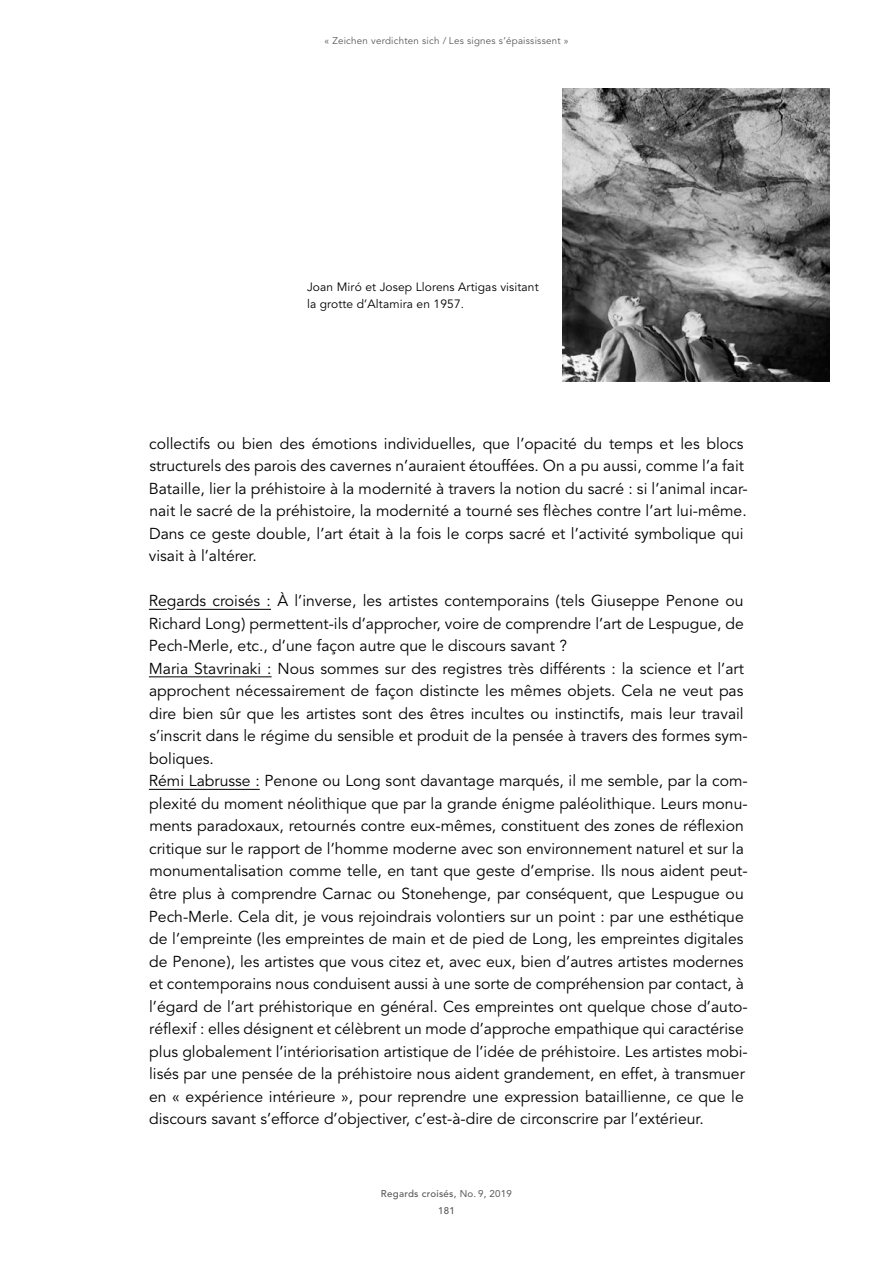
<style>
.page{position:relative;width:893px;height:1263px;background:#fff}
.page>*{position:absolute;margin:0;border:0;box-sizing:border-box;transform-origin:0 0}
.t1{font:15.75px/22.5px "Avenir LT";color:#000}
.t2{font:12px/16.8px "Avenir LT";letter-spacing:.01em;color:#000}
.t3{font:9.75px "Avenir LT";letter-spacing:.025em;color:#58585a}
.t4{font:500 9.75px "Avenir LT";letter-spacing:.025em;color:#58585a}
.s1{font-weight:400}
</style>
<div class="page">
<svg style="left:149px;top:609px;width:18px;height:1px"></svg>
<hr style="left:177px;top:609px;width:94px;height:1px;background:#000">
<hr style="left:149px;top:677px;width:123px;height:1px;background:#000">
<hr style="left:149px;top:789px;width:111px;height:1px;background:#000">
<img style="left:562px;top:89px;width:267px;height:292px">
<p class="t3" style="left:324px;top:35px;width:246px">« Zeichen verdichten sich / Les signes s’épaississent »</p>
<p class="t2" style="left:307px;top:279px;width:233px">Joan Miró et Josep Llorens Artigas visitant la grotte d’Altamira en 1957.</p>
<p class="t1" style="left:149px;top:433px;width:600px">collectifs ou bien des émotions individuelles, que l’opacité du temps et les blocs structurels des parois des cavernes n’auraient étouffées. On a pu aussi, comme l’a fait Bataille, lier la préhistoire à la modernité à travers la notion du sacré : si l’animal incar&shy;nait le sacré de la préhistoire, la modernité a tourné ses flèches contre l’art lui-même.<br>Dans ce geste double, l’art était à la fois le corps sacré et l’activité symbolique qui visait à l’altérer.</p>
<p class="t1" style="left:149px;top:590px;width:600px">Regards croisés : À l’inverse, les artistes contemporains (tels Giuseppe Penone ou Richard Long) permettent-ils d’approcher, voire de comprendre l’art de Lespugue, de Pech-Merle, etc., d’une façon autre que le discours savant ?<br>Maria Stavrinaki : Nous sommes sur des registres très différents : la science et l’art approchent nécessairement de façon distincte les mêmes objets. Cela ne veut pas dire bien sûr que les artistes sont des êtres incultes ou instinctifs, mais leur travail s’inscrit dans le régime du sensible et produit de la pensée à travers des formes sym&shy;boliques.<br>Rémi Labrusse : Penone ou Long sont davantage marqués, il me semble, par la com&shy;plexité du moment néolithique que par la grande énigme paléolithique. Leurs monu&shy;ments paradoxaux, retournés contre eux-mêmes, constituent des zones de réflexion critique sur le rapport de l’homme moderne avec son environnement naturel et sur la monumentalisation comme telle, en tant que geste d’emprise. Ils nous aident peut&shy;être plus à comprendre Carnac ou Stonehenge, par conséquent, que Lespugue ou Pech-Merle. Cela dit, je vous rejoindrais volontiers sur un point : par une esthétique de l’empreinte (les empreintes de main et de pied de Long, les empreintes digitales de Penone), les artistes que vous citez et, avec eux, bien d’autres artistes modernes et contemporains nous conduisent aussi à une sorte de compréhension par contact, à l’égard de l’art préhistorique en général. Ces empreintes ont quelque chose d’auto&shy;réflexif : elles désignent et célèbrent un mode d’approche empathique qui caractérise plus globalement l’intériorisation artistique de l’idée de préhistoire. Les artistes mobi&shy;lisés par une pensée de la préhistoire nous aident grandement, en effet, à transmuer en « expérience intérieure », pour reprendre une expression bataillienne, ce que le discours savant s’efforce d’objectiver, c’est-à-dire de circonscrire par l’extérieur.</p>
<p class="t4" style="left:381px;top:1188px;width:133px">Regards croisés, <span class="s1">No. 9, 2019</span></p>
<p class="t4" style="left:438px;top:1205px;width:18px">181</p>
</div>
